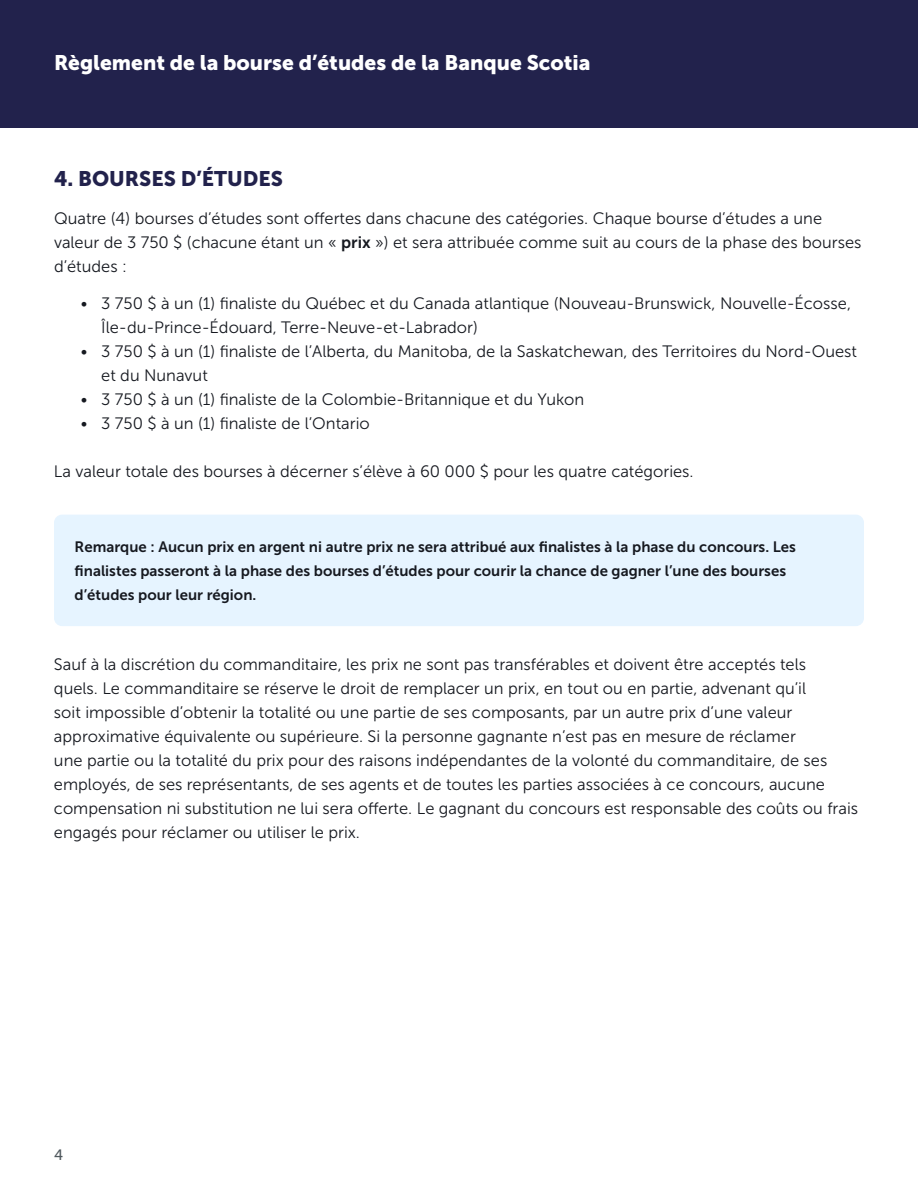
<style>
.page{position:relative;width:918px;height:1188px;background:#fff}
.page>*{position:absolute;margin:0;border:0;box-sizing:border-box;transform-origin:0 0}
.t1{font:21px "Museo Sans 900";color:#fff}
.t2{font:21px "Museo Sans 900";color:#22224c}
.t3{font:16.5px/24px "Museo Sans 300";color:#161920}
.t4{font:15px/24px "Museo Sans 700";color:#161920}
.t5{font:15px "Museo Sans 500";color:#50595e}
.s1{font-family:"Museo Sans 700"}
</style>
<div class="page">
<div style="left:0;top:0;width:918px;height:127px;background:#22224c"></div>
<div style="left:54px;top:515px;width:810px;height:111px;background:#e6f4ff;border-radius:8px"></div>
<p class="t1" style="left:54px;top:50px;width:538px">Règlement de la bourse d’études de la Banque Scotia</p>
<p class="t2" style="left:54px;top:167px;width:230px">4. BOURSES D’ÉTUDES</p>
<p class="t3" style="left:54px;top:206px;width:809px">Quatre (4) bourses d’études sont offertes dans chacune des catégories. Chaque bourse d’études a une valeur de 3 750 $ (chacune étant un « <span class="s1">prix</span> ») et sera attribuée comme suit au cours de la phase des bourses d’études :</p>
<p class="t3" style="left:101px;top:292px;width:751px;text-indent:-20px">• 3 750 $ à un (1) finaliste du Québec et du Canada atlantique (Nouveau-Brunswick, Nouvelle-Écosse,<br>Île-du-Prince-Édouard, Terre-Neuve-et-Labrador)</p>
<p class="t3" style="left:101px;top:340px;width:757px;text-indent:-20px">• 3 750 $ à un (1) finaliste de l’Alberta, du Manitoba, de la Saskatchewan, des Territoires du Nord-Ouest et du Nunavut</p>
<p class="t3" style="left:81px;top:388px;width:505px">• 3 750 $ à un (1) finaliste de la Colombie-Britannique et du Yukon</p>
<p class="t3" style="left:81px;top:412px;width:290px">• 3 750 $ à un (1) finaliste de l’Ontario</p>
<p class="t3" style="left:54px;top:460px;width:641px">La valeur totale des bourses à décerner s’élève à 60 000 $ pour les quatre catégories.</p>
<p class="t4" style="left:75px;top:535px;width:723px">Remarque : Aucun prix en argent ni autre prix ne sera attribué aux finalistes à la phase du concours. Les finalistes passeront à la phase des bourses d’études pour courir la chance de gagner l’une des bourses d’études pour leur région.</p>
<p class="t3" style="left:54px;top:653px;width:806px">Sauf à la discrétion du commanditaire, les prix ne sont pas transférables et doivent être acceptés tels<br>quels. Le commanditaire se réserve le droit de remplacer un prix, en tout ou en partie, advenant qu’il<br>soit impossible d’obtenir la totalité ou une partie de ses composants, par un autre prix d’une valeur approximative équivalente ou supérieure. Si la personne gagnante n’est pas en mesure de réclamer<br>une partie ou la totalité du prix pour des raisons indépendantes de la volonté du commanditaire, de ses employés, de ses représentants, de ses agents et de toutes les parties associées à ce concours, aucune compensation ni substitution ne lui sera offerte. Le gagnant du concours est responsable des coûts ou frais engagés pour réclamer ou utiliser le prix.</p>
<p class="t5" style="left:54px;top:1147px;width:11px">4</p>
</div>
